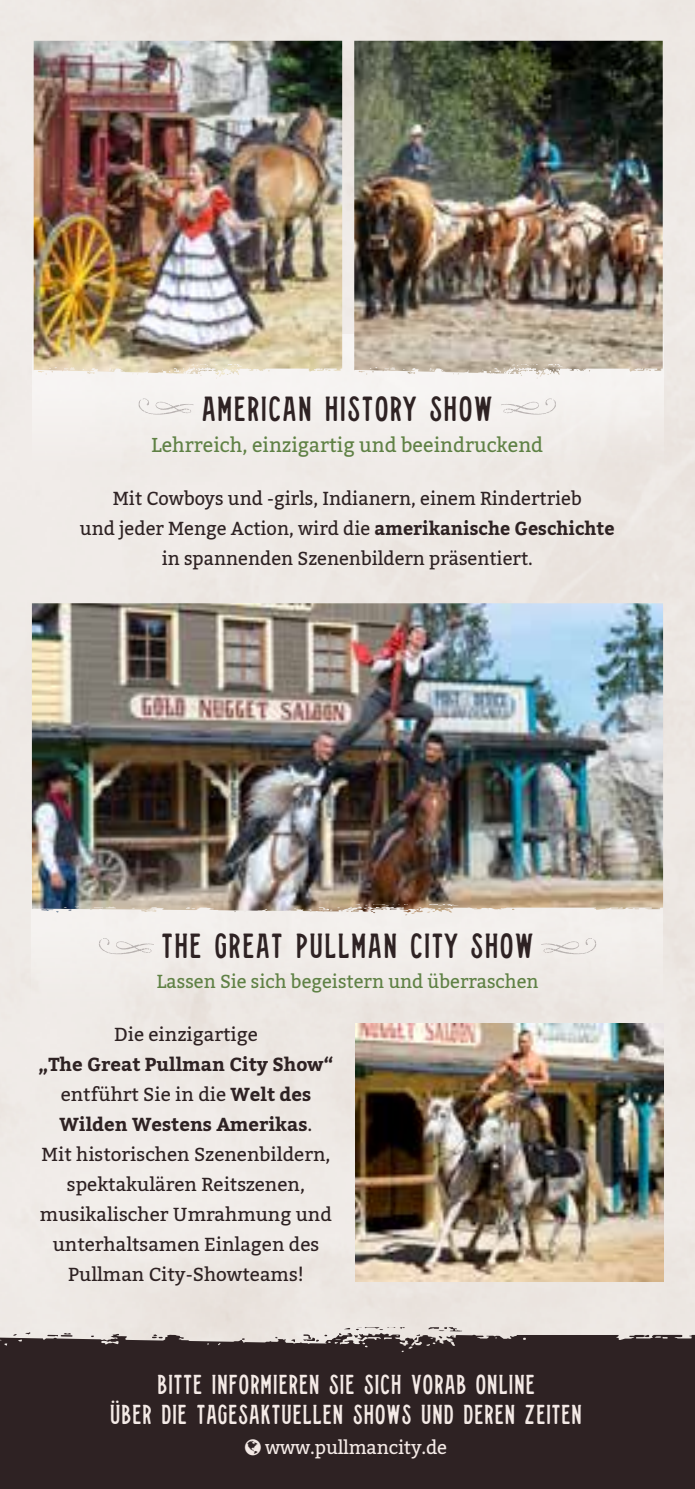
<style>
.page{position:relative;width:695px;height:1489px;background:#fff}
.page>*{position:absolute;margin:0;border:0;box-sizing:border-box;transform-origin:0 0}
.t1{font:35px "Stranger Slim";color:#2e2223}
.t2{font:27.5px/30px "Stranger Slim";letter-spacing:-.01em;color:#f4eae6;text-align:center}
.t3{font:20px "Kadwa";color:#5f8145}
.t4{font:18.75px/30px "Kadwa";color:#2e2223;text-align:center}
.t5{font:18.75px "Kadwa";color:#5f8145}
.t6{font:18.75px "Kadwa";letter-spacing:-.01em;color:#f4eae6}
.s1{font-weight:700}
</style>
<div class="page">
<img style="left:0;top:0;width:694px;height:1327px">
<img style="left:356px;top:1023px;width:307px;height:257px">
<svg style="left:31px;top:874px;width:632px;height:134px;background:#e6e0da"></svg>
<svg style="left:32px;top:334px;width:631px;height:133px;fill:#f2efec"></svg>
<img style="left:32px;top:603px;width:355px;height:309px">
<svg style="left:541px;top:937px;width:55px;height:17px"></svg>
<svg style="left:500px;top:398px;width:56px;height:17px"></svg>
<svg style="left:138px;top:398px;width:56px;height:17px"></svg>
<svg style="left:99px;top:937px;width:55px;height:17px"></svg>
<img style="left:34px;top:41px;width:173px;height:333px">
<img style="left:354px;top:41px;width:174px;height:333px">
<svg style="left:0;top:1327px;width:694px;height:161px;background:#3b2f30"></svg>
<svg style="left:245px;top:1438px;width:16px;height:16px"></svg>
<h1 class="t1" style="left:201px;top:390px;width:294px">AMERICAN HISTORY SHOW</h1>
<p class="t3" style="left:151px;top:433px;width:393px">Lehrreich, einzigartig und beeindruckend</p>
<p class="t4" style="left:80px;top:483px;width:536px">Mit Cowboys und -girls, Indianern, einem Rindertrieb<br>und jeder Menge Action, wird die <span class="s1">amerikanische Geschichte </span>in spannenden Szenenbildern präsentiert.</p>
<h1 class="t1" style="left:161px;top:927px;width:375px">THE GREAT PULLMAN CITY SHOW</h1>
<p class="t5" style="left:157px;top:970px;width:383px">Lassen Sie sich begeistern und überraschen</p>
<p class="t4" style="left:114px;top:1019px;width:145px">Die einzigartige</p>
<p class="t4" style="left:38px;top:1049px;width:297px"><span class="s1">„The Great Pullman City Show“ </span>entführt Sie in die <span class="s1">Welt des<br>Wilden Westens Amerikas</span>.<br>Mit historischen Szenenbildern, spektakulären Reitszenen, musikalischer Umrahmung und unterhaltsamen Einlagen des<br>Pullman City-Showteams!</p>
<h2 class="t2" style="left:109px;top:1368px;width:474px">BITTE INFORMIEREN SIE SICH VORAB ONLINE<br>ÜBER DIE TAGESAKTUELLEN SHOWS UND DEREN ZEITEN</h2>
<p class="t6" style="left:265px;top:1435px;width:183px">www.pullmancity.de</p>
</div>
